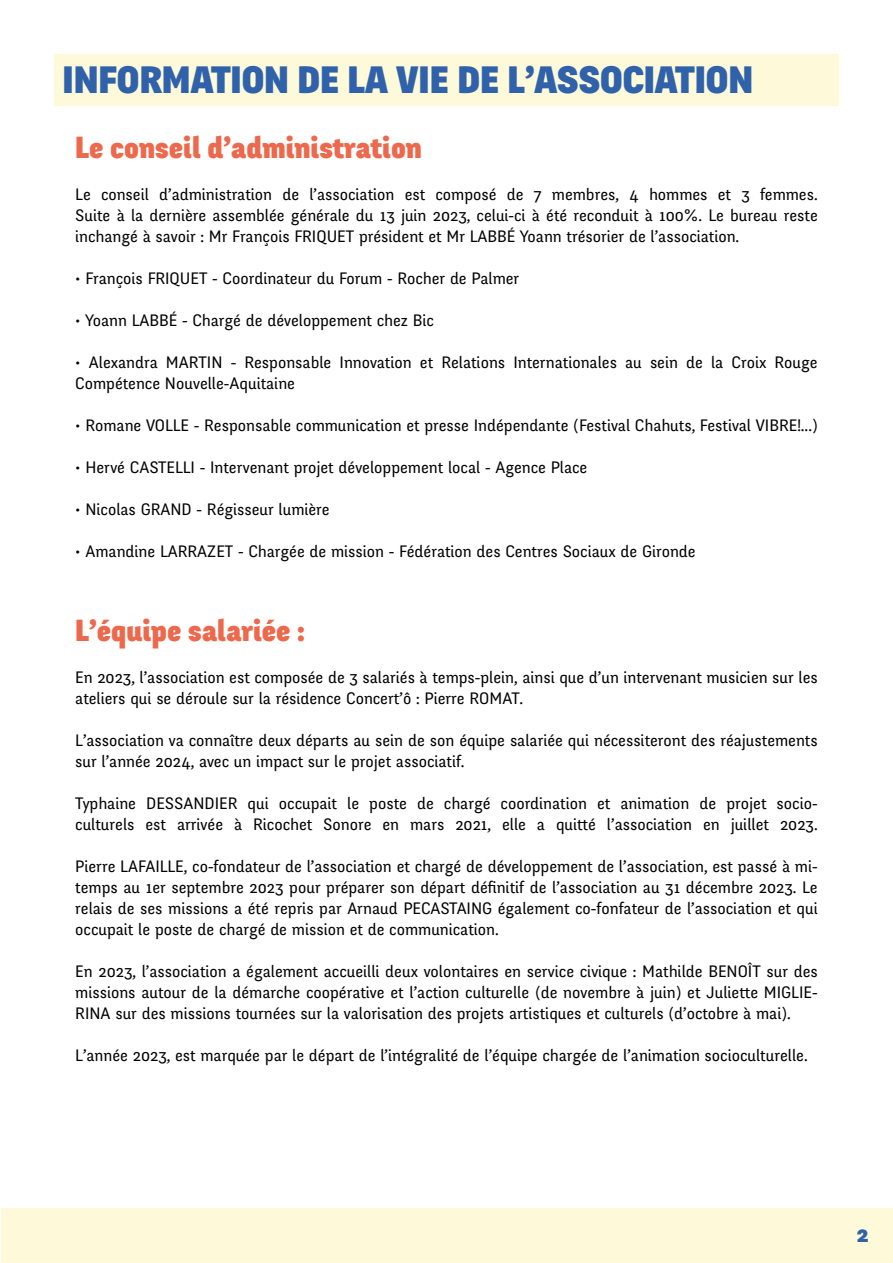
<style>
.page{position:relative;width:893px;height:1263px;background:#fff}
.page>*{position:absolute;margin:0;border:0;box-sizing:border-box;transform-origin:0 0}
.t1{font:900 37.5px "Fengardo Neue";color:#2f62aa}
.t2{font:900 30px "Fengardo Neue";color:#ed694d}
.t3{font:900 22.5px "Fengardo Neue";color:#2f62aa}
.t4{font:16.5px/21px "Fengardo Neue";color:#000}
</style>
<div class="page">
<div style="left:1px;top:1209px;width:892px;height:54px;background:#fefad9"></div>
<div style="left:54px;top:54px;width:785px;height:51px;background:#fefad9"></div>
<h1 class="t1" style="left:63px;top:59px;width:692px">INFORMATION DE LA VIE DE L’ASSOCIATION</h1>
<h2 class="t2" style="left:75px;top:130px;width:348px">Le conseil d’administration</h2>
<p class="t4" style="left:75px;top:184px;width:744px;text-align:justify">Le conseil d’administration de l’association est composé de 7 membres, 4 hommes et 3 femmes.<br>Suite à la dernière assemblée générale du 13 juin 2023, celui-ci à été reconduit à 100%. Le bureau reste inchangé à savoir : Mr François FRIQUET président et Mr LABBÉ Yoann trésorier de l’association.</p>
<p class="t4" style="left:75px;top:268px;width:445px">• François FRIQUET - Coordinateur du Forum - Rocher de Palmer</p>
<p class="t4" style="left:75px;top:310px;width:360px">• Yoann LABBÉ - Chargé de développement chez Bic</p>
<p class="t4" style="left:75px;top:352px;width:744px">• Alexandra MARTIN - Responsable Innovation et Relations Internationales au sein de la Croix Rouge<br>Compétence Nouvelle-Aquitaine</p>
<p class="t4" style="left:75px;top:415px;width:744px">• Romane VOLLE - Responsable communication et presse Indépendante (Festival Chahuts, Festival VIBRE!...)</p>
<p class="t4" style="left:75px;top:457px;width:514px">• Hervé CASTELLI - Intervenant projet développement local - Agence Place</p>
<p class="t4" style="left:75px;top:499px;width:256px">• Nicolas GRAND - Régisseur lumière</p>
<p class="t4" style="left:75px;top:541px;width:622px">• Amandine LARRAZET - Chargée de mission - Fédération des Centres Sociaux de Gironde</p>
<h2 class="t2" style="left:75px;top:613px;width:231px">L’équipe salariée :</h2>
<p class="t4" style="left:75px;top:667px;width:744px">En 2023, l’association est composée de 3 salariés à temps-plein, ainsi que d’un intervenant musicien sur les ateliers qui se déroule sur la résidence Concert’ô : Pierre ROMAT.</p>
<p class="t4" style="left:75px;top:730px;width:744px">L’association va connaître deux départs au sein de son équipe salariée qui nécessiteront des réajustements sur l’année 2024, avec un impact sur le projet associatif.</p>
<p class="t4" style="left:75px;top:793px;width:744px">Typhaine DESSANDIER qui occupait le poste de chargé coordination et animation de projet socio&shy;culturels est arrivée à Ricochet Sonore en mars 2021, elle a quitté l’association en juillet 2023.</p>
<p class="t4" style="left:75px;top:856px;width:744px;text-align:justify">Pierre LAFAILLE, co-fondateur de l’association et chargé de développement de l’association, est passé à mi&shy;temps au 1er septembre 2023 pour préparer son départ définitif de l’association au 31 décembre 2023. Le relais de ses missions a été repris par Arnaud PECASTAING également co-fonfateur de l’association et qui occupait le poste de chargé de mission et de communication.</p>
<p class="t4" style="left:75px;top:961px;width:744px;text-align:justify">En 2023, l’association a également accueilli deux volontaires en service civique : Mathilde BENOÎT sur des missions autour de la démarche coopérative et l’action culturelle (de novembre à juin) et Juliette MIGLIE-RINA sur des missions tournées sur la valorisation des projets artistiques et culturels (d’octobre à mai).</p>
<p class="t4" style="left:75px;top:1045px;width:734px">L’année 2023, est marquée par le départ de l’intégralité de l’équipe chargée de l’animation socioculturelle.</p>
<h3 class="t3" style="left:857px;top:1221px;width:13px">2</h3>
</div>
